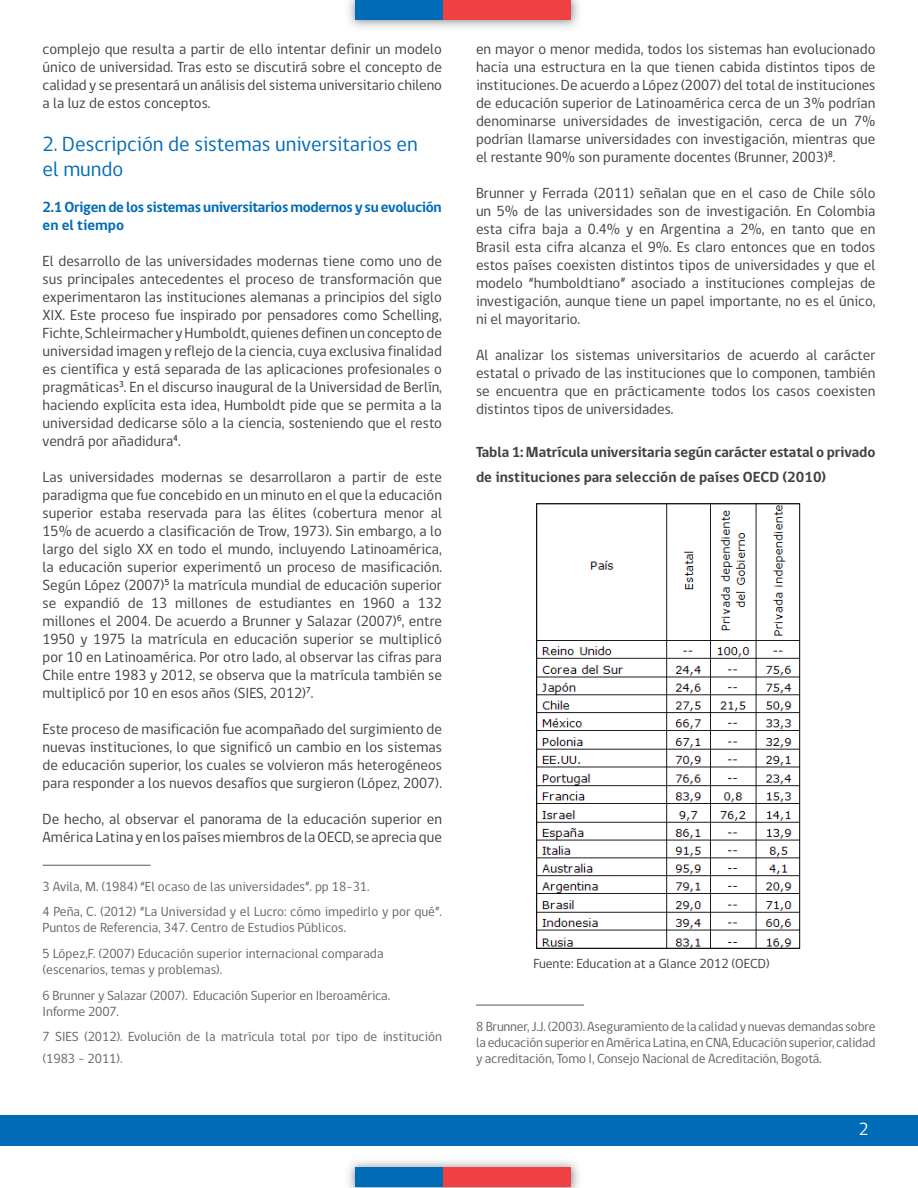
<style>
.page{position:relative;width:918px;height:1188px;background:#fff}
.page>*{position:absolute;margin:0;border:0;box-sizing:border-box;transform-origin:0 0}
.t1{font:21px/25.2px "gob CL";color:#006cb7}
.t2{font:18px "gob CL";color:#fff}
.t3{font:15px/18px "gob CL";color:#414042;text-align:justify}
.t4{font:700 15px/25.2px "gob CL";letter-spacing:-.005em;color:#414042}
.t5{font:700 15px/18px "gob CL";letter-spacing:-.02em;color:#006cb7}
.t6{font:13.5px/25.5px "gob CL";color:#636466}
.t7{font:13.5px "gob CL";color:#414042}
</style>
<div class="page">
<img style="left:348px;top:0;width:231px;height:28px">
<div style="left:355px;top:1px;width:89px;height:19px;background:#006cb7"></div>
<div style="left:444px;top:1px;width:127px;height:19px;background:#ef4144"></div>
<img style="left:348px;top:1161px;width:231px;height:27px">
<div style="left:355px;top:1168px;width:89px;height:19px;background:#006cb7"></div>
<div style="left:444px;top:1168px;width:127px;height:19px;background:#ef4144"></div>
<div style="left:0;top:1115px;width:918px;height:30px;background:#006cb7"></div>
<hr style="left:43px;top:865px;width:108px;height:1px;background:#58595b">
<hr style="left:476px;top:1005px;width:108px;height:1px;background:#58595b">
<img style="left:538px;top:505px;width:260px;height:442px">
<div style="left:536px;top:503px;width:264px;height:446px;border:1px solid #000"></div>
<p class="t3" style="left:43px;top:40px;width:401px">complejo que resulta a partir de ello intentar definir un modelo único de universidad. Tras esto se discutirá sobre el concepto de calidad y se presentará un análisis del sistema universitario chileno a la luz de estos conceptos.</p>
<h1 class="t1" style="left:43px;top:132px;width:377px">2. Descripción de sistemas universitarios en el mundo</h1>
<p class="t5" style="left:43px;top:198px;width:401px">2.1 Origen de los sistemas universitarios modernos y su evolución en el tiempo</p>
<p class="t3" style="left:43px;top:252px;width:401px">El desarrollo de las universidades modernas tiene como uno de sus principales antecedentes el proceso de transformación que experimentaron las instituciones alemanas a principios del siglo XIX. Este proceso fue inspirado por pensadores como Schelling, Fichte, Schleirmacher y Humboldt, quienes definen un concepto de universidad imagen y reflejo de la ciencia, cuya exclusiva finalidad es científica y está separada de las aplicaciones profesionales o pragmáticas<sup>3</sup>. En el discurso inaugural de la Universidad de Berlín, haciendo explícita esta idea, Humboldt pide que se permita a la universidad dedicarse sólo a la ciencia, sosteniendo que el resto vendrá por añadidura<sup>4</sup>.</p>
<p class="t3" style="left:43px;top:468px;width:401px">Las universidades modernas se desarrollaron a partir de este paradigma que fue concebido en un minuto en el que la educación superior estaba reservada para las élites (cobertura menor al 15% de acuerdo a clasificación de Trow, 1973). Sin embargo, a lo largo del siglo XX en todo el mundo, incluyendo Latinoamérica, la educación superior experimentó un proceso de masificación.<br>Según López (2007)<sup>5</sup> la matrícula mundial de educación superior se expandió de 13 millones de estudiantes en 1960 a 132 millones el 2004. De acuerdo a Brunner y Salazar (2007)<sup>6</sup>, entre 1950 y 1975 la matrícula en educación superior se multiplicó por 10 en Latinoamérica. Por otro lado, al observar las cifras para Chile entre 1983 y 2012, se observa que la matrícula también se multiplicó por 10 en esos años (SIES, 2012)<sup>7</sup>.</p>
<p class="t3" style="left:43px;top:720px;width:401px">Este proceso de masificación fue acompañado del surgimiento de nuevas instituciones, lo que significó un cambio en los sistemas de educación superior, los cuales se volvieron más heterogéneos para responder a los nuevos desafíos que surgieron (López, 2007).</p>
<p class="t3" style="left:43px;top:810px;width:401px">De hecho, al observar el panorama de la educación superior en<br>América Latina y en los países miembros de la OECD, se aprecia que</p>
<p class="t6" style="left:43px;top:874px;width:401px">3 Avila, M. (1984) “El ocaso de las universidades”. pp 18-31.<br>4 Peña, C. (2012) “La Universidad y el Lucro: cómo impedirlo y por qué”.</p>
<p class="t6" style="left:43px;top:916px;width:342px">Puntos de Referencia, 347. Centro de Estudios Públicos.<br>5 López,F. (2007) Educación superior internacional comparada</p>
<p class="t6" style="left:43px;top:957px;width:349px">(escenarios, temas y problemas).<br>6 Brunner y Salazar (2007). Educación Superior en Iberoamérica.</p>
<p class="t6" style="left:43px;top:999px;width:401px">Informe 2007.<br>7 SIES (2012). Evolución de la matrícula total por tipo de institución</p>
<p class="t6" style="left:43px;top:1046px;width:81px">(1983 – 2011).</p>
<p class="t3" style="left:476px;top:40px;width:401px">en mayor o menor medida, todos los sistemas han evolucionado hacia una estructura en la que tienen cabida distintos tipos de instituciones. De acuerdo a López (2007) del total de instituciones de educación superior de Latinoamérica cerca de un 3% podrían denominarse universidades de investigación, cerca de un 7% podrían llamarse universidades con investigación, mientras que el restante 90% son puramente docentes (Brunner, 2003)<sup>8</sup>.</p>
<p class="t3" style="left:476px;top:184px;width:401px">Brunner y Ferrada (2011) señalan que en el caso de Chile sólo un 5% de las universidades son de investigación. En Colombia esta cifra baja a 0.4% y en Argentina a 2%, en tanto que en Brasil esta cifra alcanza el 9%. Es claro entonces que en todos estos países coexisten distintos tipos de universidades y que el modelo “humboldtiano” asociado a instituciones complejas de investigación, aunque tiene un papel importante, no es el único, ni el mayoritario.</p>
<p class="t3" style="left:476px;top:346px;width:401px">Al analizar los sistemas universitarios de acuerdo al carácter estatal o privado de las instituciones que lo componen, también se encuentra que en prácticamente todos los casos coexisten distintos tipos de universidades.</p>
<p class="t4" style="left:476px;top:440px;width:401px">Tabla 1: Matrícula universitaria según carácter estatal o privado de instituciones para selección de países OECD (2010)</p>
<p class="t7" style="left:534px;top:955px;width:238px">Fuente: Education at a Glance 2012 (OECD)</p>
<p class="t6" style="left:476px;top:1018px;width:401px;line-height:16.2px;text-align:justify">8 Brunner, J.J. (2003). Aseguramiento de la calidad y nuevas demandas sobre la educación superior en América Latina, en CNA, Educación superior, calidad y acreditación, Tomo I, Consejo Nacional de Acreditación, Bogotá.</p>
<p class="t2" style="left:859px;top:1117px;width:11px">2</p>
</div>
